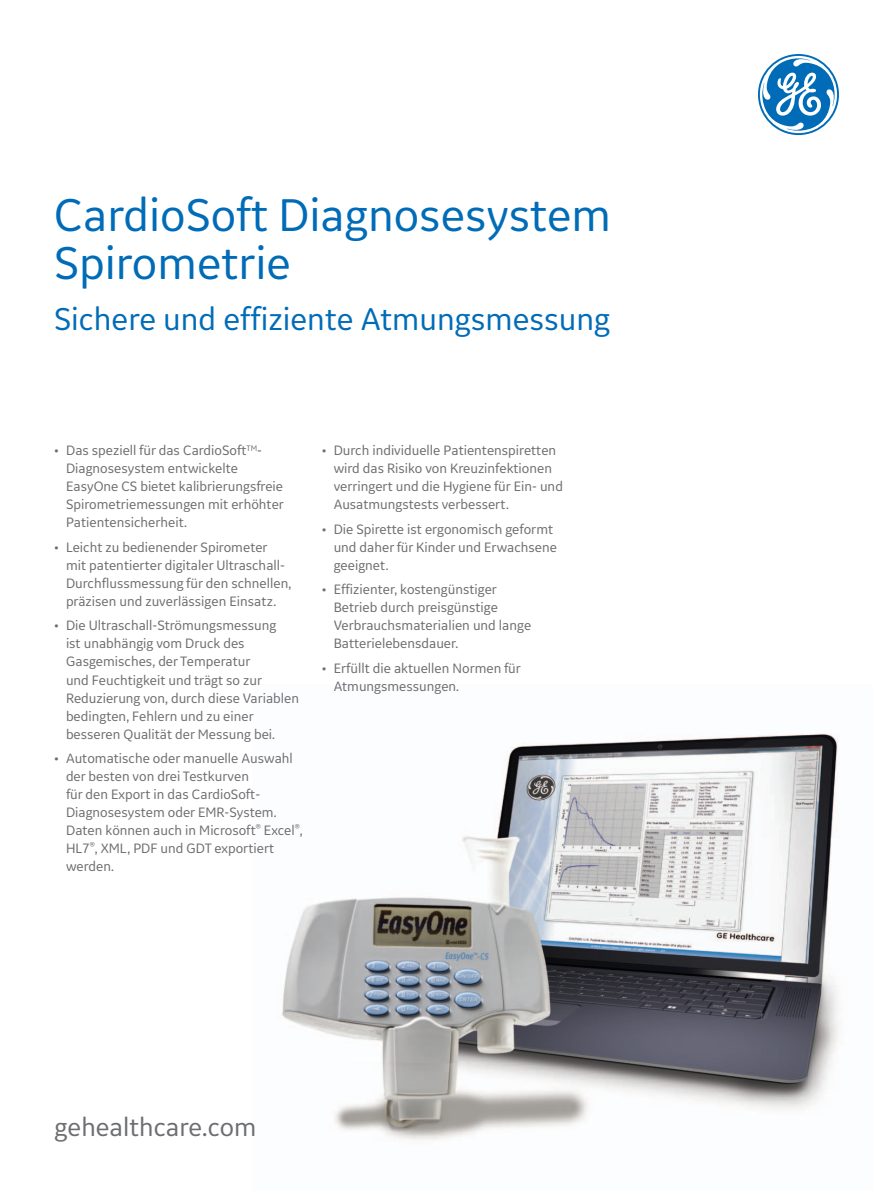
<style>
.page{position:relative;width:893px;height:1191px;background:#fff}
.page>*{position:absolute;margin:0;border:0;box-sizing:border-box;transform-origin:0 0}
.t1{font:48px/48px "GE Inspira Sans";color:#006cb7}
.t2{font:33px "GE Inspira Sans";color:#006cb7}
.t3{font:27px "GE Inspira Sans";color:#6c6d70}
.t4{font:14.25px/18px "GE Inspira Sans";color:#6c6d70}
</style>
<div class="page">
<img style="left:281px;top:733px;width:558px;height:407px">
<svg style="left:758px;top:54px;width:81px;height:81px"></svg>
<h1 class="t1" style="left:54px;top:190px;width:559px">CardioSoft Diagnosesystem<br>Spirometrie</h1>
<h2 class="t2" style="left:54px;top:299px;width:558px">Sichere und effiziente Atmungsmessung</h2>
<p class="t4" style="left:66px;top:441px;width:219px;text-indent:-12px">• Das speziell für das CardioSoft<sup>TM</sup>-Diagnosesystem entwickelte EasyOne CS bietet kalibrierungsfreie Spirometriemessungen mit erhöhter Patientensicherheit.</p>
<p class="t4" style="left:66px;top:538px;width:227px;text-indent:-12px">• Leicht zu bedienender Spirometer mit patentierter digitaler Ultraschall-Durchflussmessung für den schnellen, präzisen und zuverlässigen Einsatz.</p>
<p class="t4" style="left:66px;top:616px;width:235px;text-indent:-12px">• Die Ultraschall-Strömungsmessung<br>ist unabhängig vom Druck des Gasgemisches, der Temperatur<br>und Feuchtigkeit und trägt so zur Reduzierung von, durch diese Variablen bedingten, Fehlern und zu einer besseren Qualität der Messung bei.</p>
<p class="t4" style="left:66px;top:749px;width:238px;text-indent:-12px">• Automatische oder manuelle Auswahl der besten von drei Testkurven<br>für den Export in das CardioSoft-<br>Diagnosesystem oder EMR-System.<br>Daten können auch in Microsoft<sup>®</sup> Excel<sup>®</sup>,<br>HL7<sup>®</sup>, XML, PDF und GDT exportiert werden.</p>
<p class="t4" style="left:334px;top:441px;width:231px;text-indent:-12px">• Durch individuelle Patientenspiretten wird das Risiko von Kreuzinfektionen verringert und die Hygiene für Ein- und Ausatmungstests verbessert.</p>
<p class="t4" style="left:334px;top:520px;width:225px;text-indent:-12px">• Die Spirette ist ergonomisch geformt und daher für Kinder und Erwachsene geeignet.</p>
<p class="t4" style="left:334px;top:580px;width:199px;text-indent:-12px">• Effizienter, kostengünstiger<br>Betrieb durch preisgünstige<br>Verbrauchsmaterialien und lange<br>Batterielebensdauer.</p>
<p class="t4" style="left:334px;top:659px;width:189px;text-indent:-12px">• Erfüllt die aktuellen Normen für<br>Atmungsmessungen.</p>
<h3 class="t3" style="left:55px;top:1110px;width:203px">gehealthcare.com</h3>
</div>
